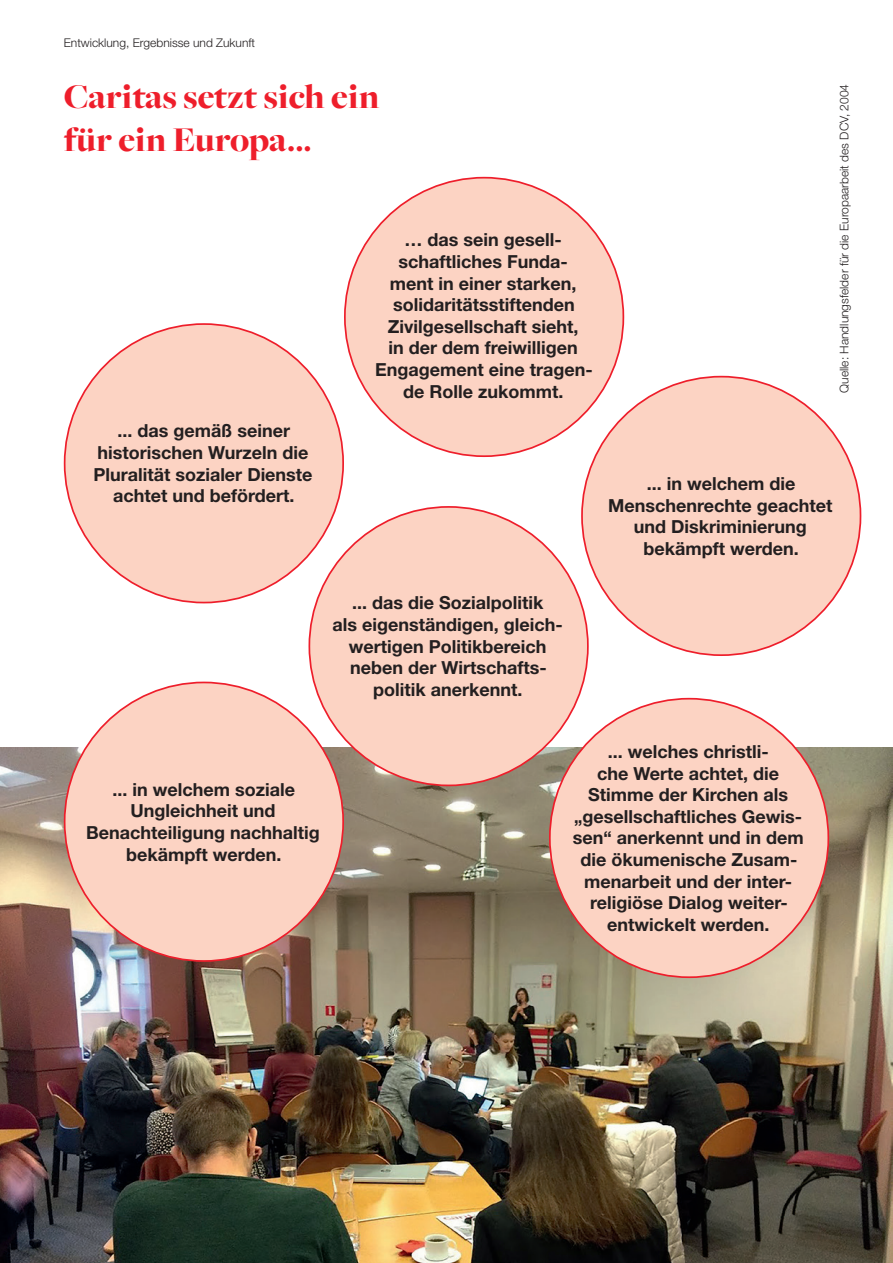
<style>
.page{position:relative;width:893px;height:1263px;background:#fff}
.page>*{position:absolute;margin:0;border:0;box-sizing:border-box;transform-origin:0 0}
.t1{font:900 36px/43.2px "Freight Big Pro";color:#ee1e2b}
.t2{font:700 18px/21.6px "Helvetica Neue LT Std";color:#231f20;text-align:center}
.t3{font:300 12px "Helvetica Neue LT Std";color:#231f20}
</style>
<div class="page">
<img style="left:0;top:748px;width:893px;height:515px">
<div style="left:345px;top:178px;width:278px;height:278px;background:#fcd3c3;border-radius:50%"></div>
<div style="left:309px;top:507px;width:279px;height:278px;background:#fcd3c3;border-radius:50%"></div>
<div style="left:65px;top:324px;width:278px;height:278px;background:#fcd3c3;border-radius:50%"></div>
<div style="left:65px;top:682px;width:278px;height:279px;background:#fcd3c3;border-radius:50%"></div>
<div style="left:582px;top:377px;width:278px;height:278px;background:#fcd3c3;border-radius:50%"></div>
<div style="left:550px;top:699px;width:278px;height:278px;background:#fcd3c3;border-radius:50%"></div>
<p class="t3" style="left:64px;top:35px;width:193px">Entwicklung, Ergebnisse und Zukunft</p>
<h1 class="t1" style="left:64px;top:75px;width:317px">Caritas setzt sich ein für ein Europa...</h1>
<p class="t3" style="left:837px;top:393px;width:310px;rotate:-90deg">Quelle: Handlungsfelder für die Europaarbeit des DCV, 2004</p>
<p class="t2" style="left:375px;top:229px;width:219px">… das sein gesell&shy;schaftliches Funda-<br>ment in einer starken, solidaritätsstiftenden<br>Zivilgesellschaft sieht,<br>in der dem freiwilligen<br>Engagement eine tragen&shy;de Rolle zukommt.</p>
<p class="t2" style="left:93px;top:420px;width:221px">... das gemäß seiner historischen Wurzeln die<br>Pluralität sozialer Dienste achtet und befördert.</p>
<p class="t2" style="left:333px;top:592px;width:232px">... das die Sozialpolitik<br>als eigenständigen, gleich&shy;wertigen Politikbereich neben der Wirtschafts&shy;politik anerkennt.</p>
<p class="t2" style="left:608px;top:472px;width:226px">... in welchem die<br>Menschenrechte geachtet und Diskriminierung bekämpft werden.</p>
<p class="t2" style="left:86px;top:778px;width:235px">... in welchem soziale<br>Ungleichheit und<br>Benachteiligung nachhaltig bekämpft werden.</p>
<p class="t2" style="left:573px;top:740px;width:233px">... welches christli-<br>che Werte achtet, die<br>Stimme der Kirchen als „gesellschaftliches Gewis&shy;sen“ anerkennt und in dem die ökumenische Zusam&shy;menarbeit und der inter&shy;religiöse Dialog weiter&shy;entwickelt werden.</p>
</div>
